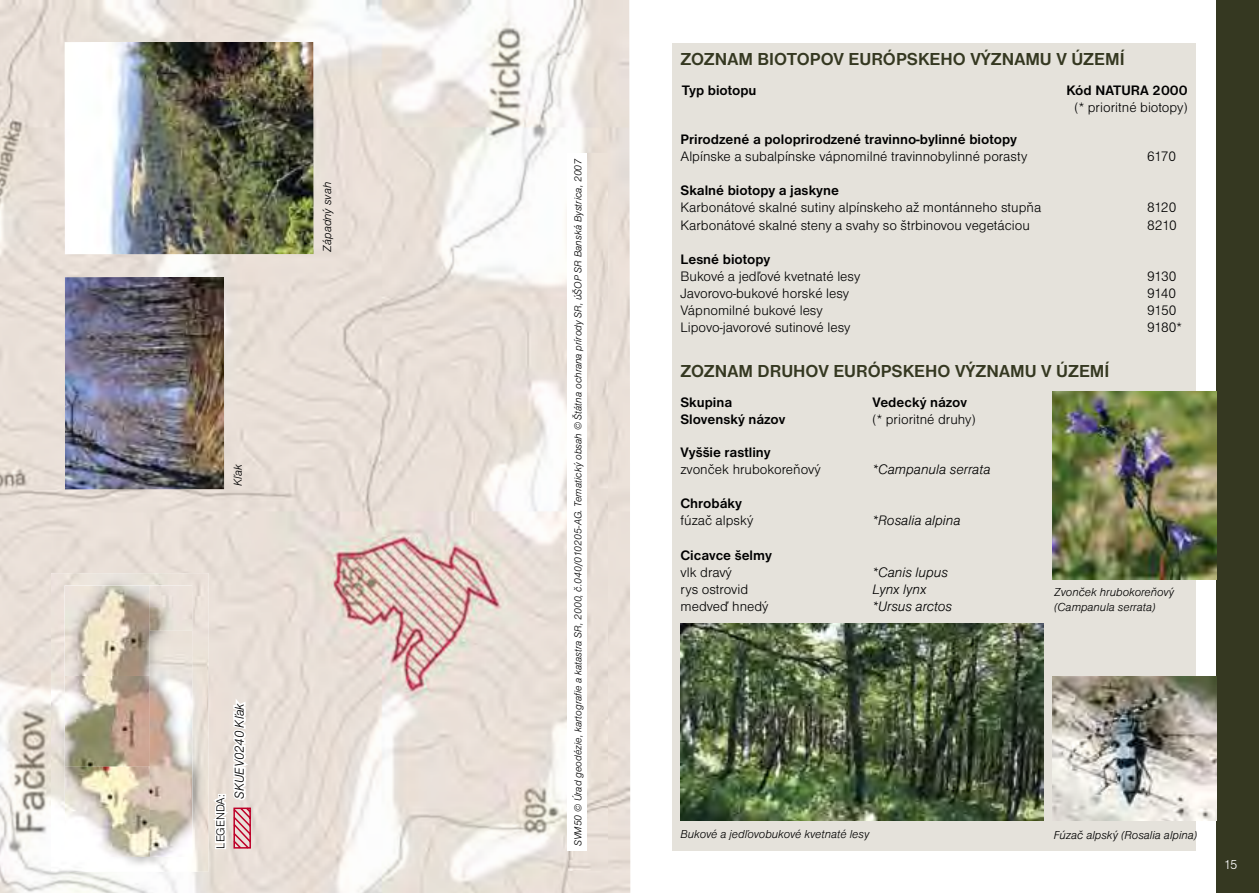
<style>
.page{position:relative;width:1259px;height:893px;background:#fff}
.page>*{position:absolute;margin:0;border:0;box-sizing:border-box;transform-origin:0 0}
.t1{font:700 18px "Nimbus San DEE";color:#353821}
.t2{font:14.25px "Nimbus San DEE Ligh";color:#000}
.t3{font:700 14.25px "Nimbus San DEE";color:#000}
.t4{font:14.25px "Nimbus San DEE Ligh Ital";color:#000}
.t5{font:13.5px "Nimbus San DEE Ligh";color:#fff}
.t6{font:13.35px "Nimbus San DEE Ligh Ital";color:#000}
.t7{font:12px/14.4px "Nimbus San DEE Ligh Ital";color:#000}
.t8{font:12px "Nimbus San DEE Ligh";color:#000}
.t9{font:10.5px "Nimbus San DEE Ligh Ital";color:#000}
</style>
<div class="page">
<div style="left:672px;top:43px;width:523px;height:807px;background:#e5e2db"></div>
<div style="left:1216px;top:0;width:43px;height:893px;background:#353821"></div>
<img style="left:0;top:0;width:630px;height:893px">
<svg style="left:208px;top:694px;width:67px;height:157px"></svg>
<img style="left:680px;top:624px;width:364px;height:197px">
<img style="left:1052px;top:391px;width:164px;height:188px">
<img style="left:1052px;top:676px;width:164px;height:144px">
<img style="left:51px;top:573px;width:157px;height:299px">
<img style="left:65px;top:585px;width:127px;height:272px">
<img style="left:65px;top:277px;width:159px;height:213px">
<img style="left:65px;top:42px;width:248px;height:213px">
<img style="left:569px;top:153px;width:39px;height:717px">
<div style="left:568px;top:153px;width:19px;height:697px;background:#fff"></div>
<p class="t7" style="left:320px;top:252px;width:71px;rotate:-90deg">Západný svah</p>
<p class="t7" style="left:231px;top:486px;width:24px;rotate:-90deg">Kľak</p>
<p class="t8" style="left:214px;top:849px;width:56px;rotate:-90deg">LEGENDA:</p>
<p class="t6" style="left:232px;top:799px;width:97px;rotate:-90deg">SKUEV0240 Kľak</p>
<p class="t9" style="left:572px;top:846px;width:689px;rotate:-90deg">SVM50 © Úrad geodézie, kartografie a katastra SR, 2000, č.040/010205-AG. Tematický obsah © Štátna ochrana prírody SR, úŠOP SR Banská Bystrica, 2007</p>
<p class="t1" style="left:680px;top:48px;width:446px">ZOZNAM BIOTOPOV EURÓPSKEHO VÝZNAMU V ÚZEMÍ</p>
<p class="t3" style="left:682px;top:82px;width:76px">Typ biotopu</p>
<p class="t3" style="left:1066px;top:82px;width:123px">Kód NATURA 2000</p>
<p class="t2" style="left:1074px;top:99px;width:115px">(* prioritné biotopy)</p>
<p class="t3" style="left:680px;top:131px;width:338px">Prirodzené a poloprirodzené travinno-bylinné biotopy</p>
<p class="t2" style="left:680px;top:148px;width:348px">Alpínske a subalpínske vápnomilné travinnobylinné porasty</p>
<p class="t2" style="left:1147px;top:148px;width:31px">6170</p>
<p class="t3" style="left:680px;top:183px;width:160px">Skalné biotopy a jaskyne</p>
<p class="t2" style="left:680px;top:200px;width:362px">Karbonátové skalné sutiny alpínskeho až montánneho stupňa</p>
<p class="t2" style="left:1147px;top:200px;width:31px">8120</p>
<p class="t2" style="left:680px;top:217px;width:351px">Karbonátové skalné steny a svahy so štrbinovou vegetáciou</p>
<p class="t2" style="left:1147px;top:217px;width:31px">8210</p>
<p class="t3" style="left:680px;top:251px;width:91px">Lesné biotopy</p>
<p class="t2" style="left:680px;top:268px;width:181px">Bukové a jedľové kvetnaté lesy</p>
<p class="t2" style="left:1147px;top:268px;width:31px">9130</p>
<p class="t2" style="left:680px;top:285px;width:170px">Javorovo-bukové horské lesy</p>
<p class="t2" style="left:1147px;top:285px;width:31px">9140</p>
<p class="t2" style="left:680px;top:302px;width:144px">Vápnomilné bukové lesy</p>
<p class="t2" style="left:1147px;top:302px;width:31px">9150</p>
<p class="t2" style="left:680px;top:319px;width:171px">Lipovo-javorové sutinové lesy</p>
<p class="t2" style="left:1147px;top:319px;width:36px">9180*</p>
<p class="t1" style="left:680px;top:361px;width:430px">ZOZNAM DRUHOV EURÓPSKEHO VÝZNAMU V ÚZEMÍ</p>
<p class="t3" style="left:680px;top:394px;width:53px">Skupina</p>
<p class="t3" style="left:872px;top:394px;width:96px">Vedecký názov</p>
<p class="t3" style="left:680px;top:411px;width:106px">Slovenský názov</p>
<p class="t2" style="left:872px;top:411px;width:105px">(* prioritné druhy)</p>
<p class="t3" style="left:680px;top:444px;width:92px">Vyššie rastliny</p>
<p class="t2" style="left:680px;top:461px;width:142px">zvonček hrubokoreňový</p>
<p class="t4" style="left:872px;top:461px;width:119px">*Campanula serrata</p>
<p class="t3" style="left:680px;top:495px;width:63px">Chrobáky</p>
<p class="t2" style="left:680px;top:513px;width:74px">fúzač alpský</p>
<p class="t4" style="left:872px;top:513px;width:89px">*Rosalia alpina</p>
<p class="t3" style="left:680px;top:547px;width:93px">Cicavce šelmy</p>
<p class="t2" style="left:680px;top:564px;width:53px">vlk dravý</p>
<p class="t4" style="left:872px;top:564px;width:77px">*Canis lupus</p>
<p class="t2" style="left:680px;top:581px;width:69px">rys ostrovid</p>
<p class="t4" style="left:872px;top:581px;width:55px">Lynx lynx</p>
<p class="t2" style="left:680px;top:598px;width:89px">medveď hnedý</p>
<p class="t4" style="left:872px;top:598px;width:81px">*Ursus arctos</p>
<p class="t7" style="left:1054px;top:585px;width:122px">Zvonček hrubokoreňový (Campanula serrata)</p>
<p class="t7" style="left:680px;top:827px;width:190px">Bukové a jedľovobukové kvetnaté lesy</p>
<p class="t7" style="left:1053px;top:828px;width:145px">Fúzač alpský (Rosalia alpina)</p>
<p class="t5" style="left:1223px;top:857px;width:15px">15</p>
</div>
